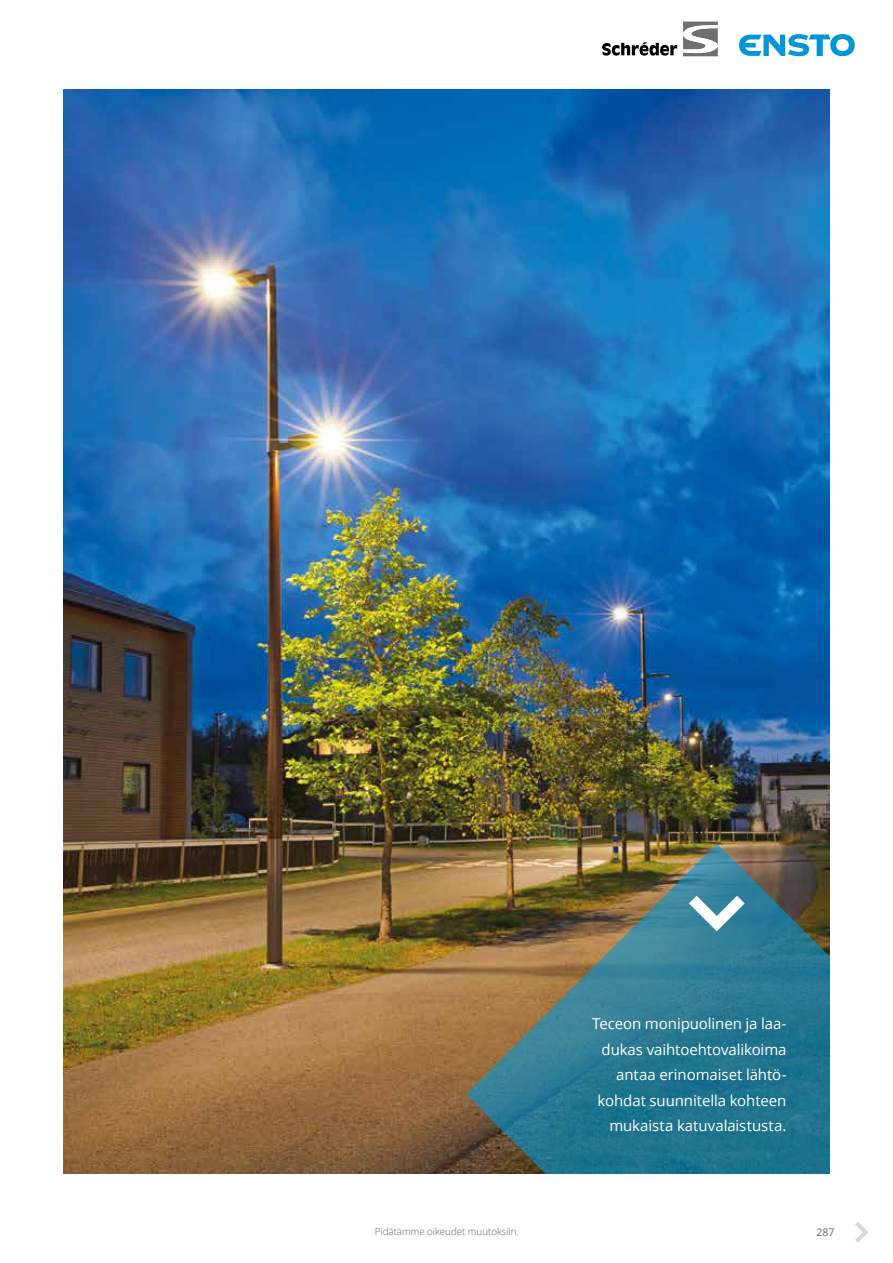
<style>
.page{position:relative;width:893px;height:1263px;background:#fff}
.page>*{position:absolute;margin:0;border:0;box-sizing:border-box;transform-origin:0 0}
.t1{font:15px/25.5px "Open Sans";letter-spacing:-.005em;color:#fff;text-align:right}
.t2{font:10.5px "Open Sans";color:#646363}
.t3{font:300 9.75px "Open Sans";color:#646363}
</style>
<div class="page">
<svg style="left:739px;top:34px;width:116px;height:22px"></svg>
<svg style="left:683px;top:22px;width:35px;height:34px"></svg>
<svg style="left:602px;top:42px;width:75px;height:14px"></svg>
<svg style="left:855px;top:1222px;width:13px;height:21px"></svg>
<img style="left:64px;top:89px;width:765px;height:1085px">
<img style="left:466px;top:844px;width:363px;height:330px">
<svg style="left:689px;top:896px;width:56px;height:35px"></svg>
<p class="t1" style="left:592px;top:1010px;width:196px">Teceon monipuolinen ja laa&shy;dukas vaihtoehtovalikoima antaa erinomaiset lähtö&shy;kohdat suunnitella kohteen mukaista katuvalaistusta.</p>
<p class="t3" style="left:375px;top:1225px;width:145px">Pidätämme oikeudet muutoksiin.</p>
<p class="t2" style="left:816px;top:1225px;width:20px">287</p>
</div>
